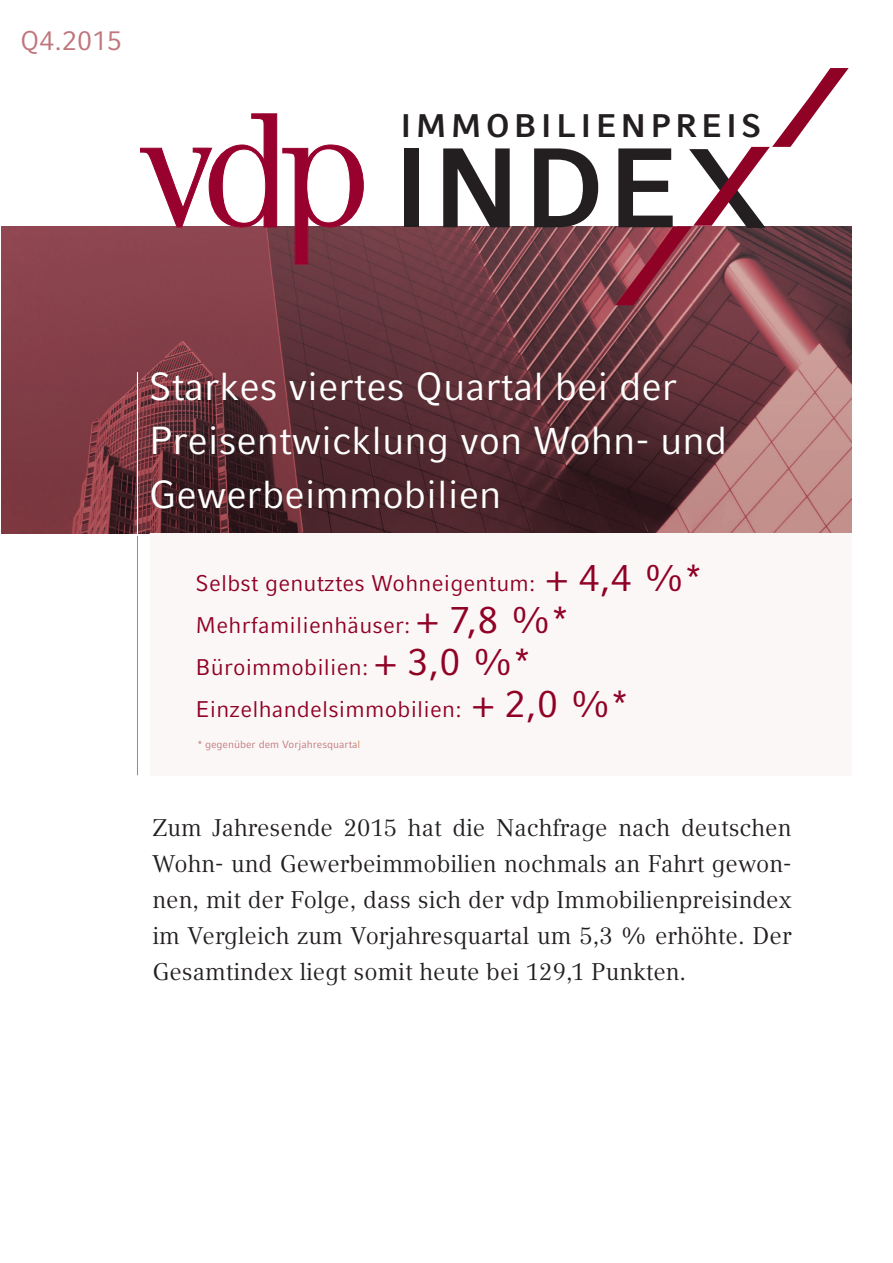
<style>
.page{position:relative;width:893px;height:1263px;background:#fff}
.page>*{position:absolute;margin:0;border:0;box-sizing:border-box;transform-origin:0 0}
.t1{font:700 112.65px "Compatil Fact LT";color:#231f20}
.t2{font:39px/54px "Compatil Fact LT";color:#fff}
.t3{font:700 32.55px "Compatil Fact LT";letter-spacing:.13em;color:#231f20}
.t4{font:27px "Compatil Fact LT";color:#bf767c}
.t5{font:24px/36px "Compatil Text LT";color:#231f20;text-align:justify}
.t6{font:22.65px/42px "Compatil Fact LT";letter-spacing:.01em;color:#900126}
.t7{font:10.5px "Compatil Fact LT";color:#bf767c}
.s1{font-size:37.65px}
.s2{color:#c38f4f}
</style>
<div class="page">
<img style="left:1px;top:226px;width:851px;height:307px">
<div style="left:150px;top:534px;width:702px;height:242px;background:#fbf7f6"></div>
<svg style="left:615px;top:68px;width:234px;height:237px"></svg>
<svg style="left:140px;top:114px;width:224px;height:150px"></svg>
<div style="left:223px;top:150px;width:42px;height:72px;background:#fff;border-radius:50%"></div>
<div style="left:223px;top:150px;width:42px;height:72px;border:1px solid #fff;border-radius:50%"></div>
<div style="left:308px;top:150px;width:41px;height:72px;background:#fff;border-radius:50%"></div>
<div style="left:308px;top:150px;width:41px;height:72px;border:1px solid #fff;border-radius:50%"></div>
<hr style="left:137px;top:536px;width:1px;height:239px;background:#bf767c">
<hr style="left:137px;top:372px;width:1px;height:164px;background:#fff">
<p class="t4" style="left:20px;top:25px;width:103px">Q4.2015</p>
<h3 class="t3" style="left:401px;top:106px;width:362px">IMMOBILIENPREIS</h3>
<h1 class="t1" style="left:392px;top:122px;width:288px">INDE</h1>
<h2 class="t2" style="left:149px;top:359px;width:580px">Starkes viertes Quartal bei der<br>Preisentwicklung von Wohn- und<br>Gewerbeimmobilien</h2>
<p class="t6" style="left:196px;top:562px;width:507px">Selbst genutztes Wohneigentum: <span class="s1">+ 4,4 %*<br></span>Mehrfamilienhäuser: <span class="s1">+ 7,8 %*<br></span>Büroimmobilien: <span class="s1">+ 3,0 %*<br></span>Einzelhandelsimmobilien: <span class="s1">+ 2,0 %*</span></p>
<p class="t7" style="left:198px;top:738px;width:164px">* gegenüber dem Vorjahresquarta<span class="s2">l</span></p>
<p class="t5" style="left:152px;top:810px;width:641px">Zum Jahresende 2015 hat die Nachfrage nach deutschen Wohn- und Gewerbeimmobilien nochmals an Fahrt gewon&shy;nen, mit der Folge, dass sich der vdp Immobilienpreisindex im Vergleich zum Vorjahresquartal um 5,3 % erhöhte. Der Gesamtindex liegt somit heute bei 129,1 Punkten.</p>
</div>
